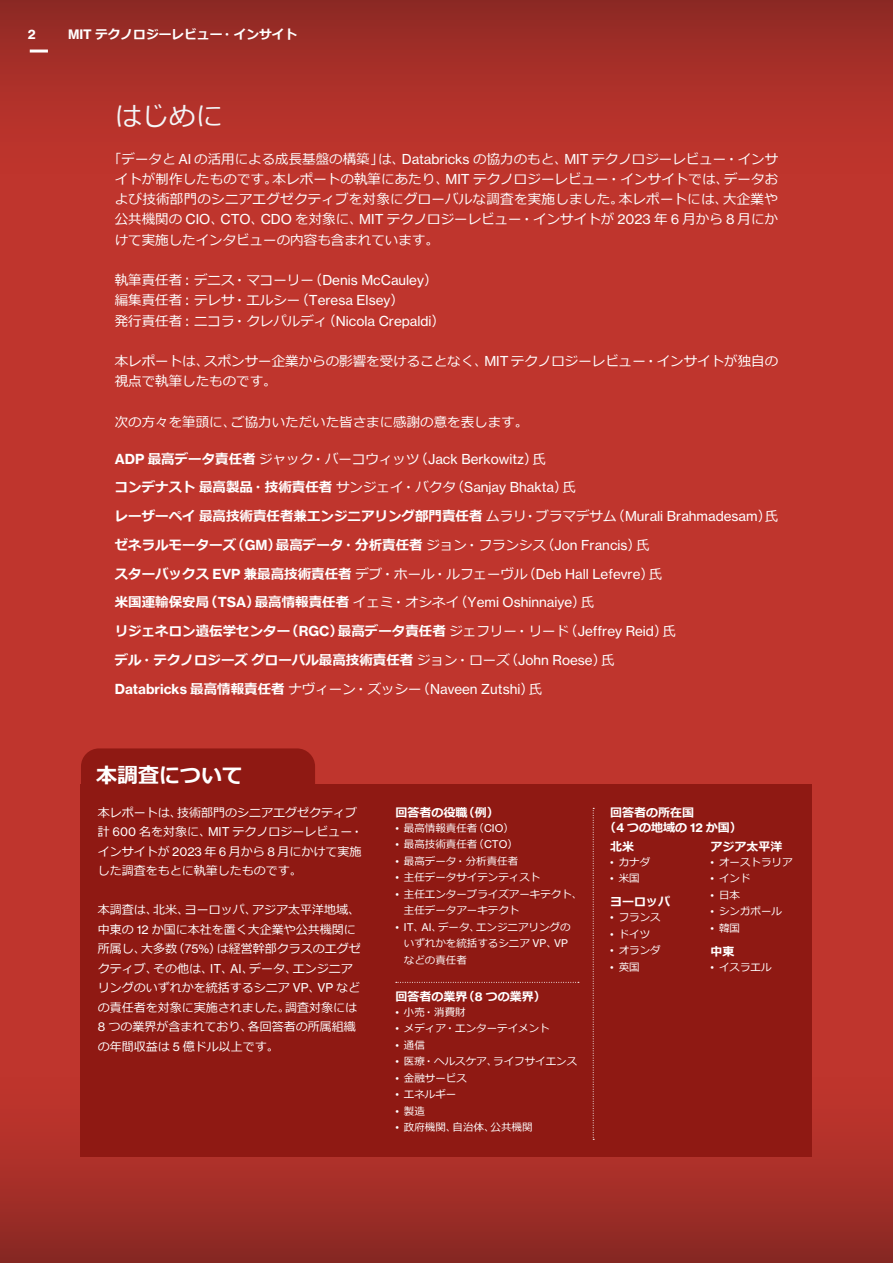
<style>
.page{position:relative;width:893px;height:1263px;background:#bf352d}
.page>*{position:absolute;margin:0;border:0;box-sizing:border-box;transform-origin:0 0}
.h1_jp{font:27px "Meiryo";color:#fff}
.h1_jp-2{font:700 21px "Meiryo";color:#fff}
.body_w_o_indent_jp{font:13.5px/20.2px "Meiryo";color:#fff;text-align:justify}
.body-left-aligned_jp{font:700 13.5px "Meiryo";color:#fff}
.body-left-aligned_jp-2{font:13.5px "Meiryo";color:#fff}
.page_section_jp{font:12.9px "N Haas Grotesk TX Pro 75 Bd";color:#fff}
.page_section_jp-2{font:700 12.75px "Meiryo";color:#fff}
.figure-hed_8pt_T55Reg_jp{font:12px/19.5px "Meiryo";color:#fff}
.figure-hed_8pt_T55Reg_jp-2{font:700 12px/15px "Meiryo";color:#fff}
.t1{font:10.5px/16.5px "Meiryo";color:#fff}
.s1{font-family:"N Haas Grotesk TX Pro 75 Bd";font-weight:400;font-size:12.9px}
.s2{font-family:"N Haas Grotesk TX Pro 55 Rg"}
.s3{font-family:"N Haas Grotesk TX Pro 75 Bd";font-size:13.65px}
.s4{font-weight:700}
.s5{font-weight:400}
.s6{font-family:"N Haas Grotesk TX Pro 55 Rg";font-weight:400}
.s7{font-family:"N Haas Grotesk TX Pro 75 Bd";font-weight:400;font-size:13.65px}
.s8{font-family:"N Haas Grotesk TX Pro 75 Bd";font-weight:400;font-size:12.15px}
</style>
<div class="page">
<div style="left:0;top:0;width:893px;height:193px;background:linear-gradient(to bottom,#912a25,#c8372e)"></div>
<hr style="left:30px;top:50px;width:18px;height:3px;background:#fff">
<div style="left:0;top:1057px;width:893px;height:206px;background:linear-gradient(to bottom,#c8362e,#8c2924)"></div>
<div style="left:81px;top:784px;width:731px;height:373px;background:#8f1913"></div>
<div style="left:81px;top:748px;width:234px;height:55px;background:#8f1913;border-radius:18px"></div>
<svg style="left:593px;top:808px;width:1px;height:332px"></svg>
<svg style="left:396px;top:982px;width:183px;height:1px"></svg>
<p class="page_section_jp" style="left:28px;top:26px;width:9px">2</p>
<p class="page_section_jp-2" style="left:68px;top:26px;width:231px"><span class="s1">MIT</span> テクノロジーレビュー・インサイト</p>
<p class="h1_jp" style="left:115px;top:98px;width:109px">はじめに</p>
<p class="body_w_o_indent_jp" style="left:115px;top:149px;width:665px;text-indent:-7px">「データと <span class="s2">AI</span> の活用による成長基盤の構築」は、<span class="s2">Databricks</span> の協力のもと、<span class="s2">MIT</span> テクノロジーレビュー・インサイトが制作したものです。本レポートの執筆にあたり、<span class="s2">MIT</span> テクノロジーレビュー・インサイトでは、データおよび技術部門のシニアエグゼクティブを対象にグローバルな調査を実施しました。本レポートには、大企業や公共機関の <span class="s2">CIO</span>、<span class="s2">CTO</span>、<span class="s2">CDO</span> を対象に、<span class="s2">MIT</span> テクノロジーレビュー・インサイトが <span class="s2">2023</span> 年 <span class="s2">6</span> 月から <span class="s2">8</span> 月にかけて実施したインタビューの内容も含まれています。</p>
<p class="body_w_o_indent_jp" style="left:115px;top:271px;width:324px">執筆責任者︓デニス・マコーリー（<span class="s2">Denis McCauley</span>）</p>
<p class="body_w_o_indent_jp" style="left:115px;top:291px;width:291px">編集責任者︓テレサ・エルシー（<span class="s2">Teresa Elsey</span>）</p>
<p class="body_w_o_indent_jp" style="left:115px;top:311px;width:332px">発行責任者︓ニコラ・クレパルディ（<span class="s2">Nicola Crepaldi</span>）</p>
<p class="body_w_o_indent_jp" style="left:115px;top:352px;width:665px">本レポートは、スポンサー企業からの影響を受けることなく、<span class="s2">MIT</span> テクノロジーレビュー・インサイトが独自の視点で執筆したものです。</p>
<p class="body_w_o_indent_jp" style="left:115px;top:413px;width:415px">次の方々を筆頭に、ご協力いただいた皆さまに感謝の意を表します。</p>
<p class="body-left-aligned_jp-2" style="left:115px;top:449px;width:433px"><span class="s3">ADP</span> <span class="s4">最高データ責任者</span>ジャック・バーコウィッツ（<span class="s2">Jack Berkowitz</span>）氏</p>
<p class="body-left-aligned_jp" style="left:115px;top:478px;width:463px">コンデナスト最高製品・技術責任者<span class="s5">サンジェイ・バクタ（</span><span class="s6">Sanjay Bhakta</span><span class="s5">）氏</span></p>
<p class="body-left-aligned_jp" style="left:115px;top:507px;width:665px">レーザーペイ最高技術責任者兼エンジニアリング部門責任者<span class="s5">ムラリ・ブラマデサム（</span><span class="s6">Murali Brahmadesam</span><span class="s5">）氏</span></p>
<p class="body-left-aligned_jp" style="left:115px;top:535px;width:536px">ゼネラルモーターズ（<span class="s7">GM</span>）最高データ・分析責任者<span class="s5">ジョン・フランシス（</span><span class="s6">Jon Francis</span><span class="s5">）氏</span></p>
<p class="body-left-aligned_jp-2" style="left:115px;top:564px;width:549px"><span class="s4">スターバックス</span> <span class="s3">EVP</span> <span class="s4">兼最高技術責任者</span>デブ・ホール・ルフェーヴル（<span class="s2">Deb Hall Lefevre</span>）氏</p>
<p class="body-left-aligned_jp" style="left:115px;top:593px;width:481px">米国運輸保安局（<span class="s7">TSA</span>）最高情報責任者<span class="s5">イェミ・オシネイ（</span><span class="s6">Yemi Oshinnaiye</span><span class="s5">）氏</span></p>
<p class="body-left-aligned_jp" style="left:115px;top:622px;width:563px">リジェネロン遺伝学センター（<span class="s7">RGC</span>）最高データ責任者<span class="s5">ジェフリー・リード（</span><span class="s6">Jeffrey Reid</span><span class="s5">）氏</span></p>
<p class="body-left-aligned_jp" style="left:115px;top:651px;width:501px">デル・テクノロジーズグローバル最高技術責任者<span class="s5">ジョン・ローズ（</span><span class="s6">John Roese</span><span class="s5">）氏</span></p>
<p class="body-left-aligned_jp-2" style="left:115px;top:679px;width:429px"><span class="s3">Databricks</span> <span class="s4">最高情報責任者</span>ナヴィーン・ズッシー（<span class="s2">Naveen Zutshi</span>）氏</p>
<p class="h1_jp-2" style="left:96px;top:760px;width:148px">本調査について</p>
<p class="figure-hed_8pt_T55Reg_jp" style="left:98px;top:803px;width:267px">本レポートは、技術部門のシニアエグゼクティブ計 <span class="s2">600</span> 名を対象に、<span class="s2">MIT</span> テクノロジーレビュー・インサイトが <span class="s2">2023</span> 年 <span class="s2">6</span> 月から <span class="s2">8</span> 月にかけて実施した調査をもとに執筆したものです。</p>
<p class="figure-hed_8pt_T55Reg_jp" style="left:98px;top:901px;width:264px">本調査は、北米、ヨーロッパ、アジア太平洋地域、中東の <span class="s2">12</span> か国に本社を置く大企業や公共機関に所属し、大多数（<span class="s2">75%</span>）は経営幹部クラスのエグゼクティブ、その他は、<span class="s2">IT</span>、<span class="s2">AI</span>、データ、エンジニアリングのいずれかを統括するシニア <span class="s2">VP</span>、<span class="s2">VP</span> などの責任者を対象に実施されました。調査対象には<br><span class="s2">8</span> つの業界が含まれており、各回答者の所属組織の年間収益は <span class="s2">5</span> 億ドル以上です。</p>
<p class="figure-hed_8pt_T55Reg_jp-2" style="left:395px;top:806px;width:105px">回答者の役職（例）</p>
<p class="t1" style="left:395px;top:820px;width:120px"><span class="s2">•</span> 最高情報責任者（<span class="s2">CIO</span>）</p>
<p class="t1" style="left:395px;top:837px;width:124px"><span class="s2">•</span> 最高技術責任者（<span class="s2">CTO</span>）</p>
<p class="t1" style="left:395px;top:853px;width:124px"><span class="s2">•</span> 最高データ・分析責任者</p>
<p class="t1" style="left:395px;top:870px;width:147px"><span class="s2">•</span> 主任データサイテンティスト</p>
<p class="t1" style="left:404px;top:886px;width:180px;text-indent:-9px"><span class="s2">•</span> 主任エンタープライズアーキテクト、主任データアーキテクト</p>
<p class="t1" style="left:404px;top:919px;width:168px;text-indent:-9px"><span class="s2">• IT</span>、<span class="s2">AI</span>、データ、エンジニアリングのいずれかを統括するシニア <span class="s2">VP</span>、<span class="s2">VP</span>などの責任者</p>
<p class="figure-hed_8pt_T55Reg_jp-2" style="left:395px;top:990px;width:152px">回答者の業界（<span class="s8">8</span> つの業界）</p>
<p class="t1" style="left:395px;top:1004px;width:72px"><span class="s2">•</span> 小売・消費財</p>
<p class="t1" style="left:395px;top:1021px;width:156px"><span class="s2">•</span> メディア・エンターテイメント</p>
<p class="t1" style="left:395px;top:1037px;width:31px"><span class="s2">•</span> 通信</p>
<p class="t1" style="left:395px;top:1054px;width:183px"><span class="s2">•</span> 医療・ヘルスケア、ライフサイエンス</p>
<p class="t1" style="left:395px;top:1070px;width:73px"><span class="s2">•</span> 金融サービス</p>
<p class="t1" style="left:395px;top:1087px;width:63px"><span class="s2">•</span> エネルギー</p>
<p class="t1" style="left:395px;top:1103px;width:31px"><span class="s2">•</span> 製造</p>
<p class="t1" style="left:395px;top:1120px;width:139px"><span class="s2">•</span> 政府機関、自治体、公共機関</p>
<p class="figure-hed_8pt_T55Reg_jp-2" style="left:604px;top:806px;width:139px;text-indent:6px">回答者の所在国<br>（<span class="s8">4</span> つの地域の <span class="s8">12</span> か国）</p>
<p class="figure-hed_8pt_T55Reg_jp-2" style="left:610px;top:840px;width:25px">北米</p>
<p class="t1" style="left:610px;top:854px;width:42px"><span class="s2">•</span> カナダ</p>
<p class="t1" style="left:610px;top:871px;width:31px"><span class="s2">•</span> 米国</p>
<p class="figure-hed_8pt_T55Reg_jp-2" style="left:610px;top:895px;width:61px">ヨーロッパ</p>
<p class="t1" style="left:610px;top:909px;width:52px"><span class="s2">•</span> フランス</p>
<p class="t1" style="left:610px;top:926px;width:42px"><span class="s2">•</span> ドイツ</p>
<p class="t1" style="left:610px;top:942px;width:52px"><span class="s2">•</span> オランダ</p>
<p class="t1" style="left:610px;top:959px;width:31px"><span class="s2">•</span> 英国</p>
<p class="figure-hed_8pt_T55Reg_jp-2" style="left:711px;top:840px;width:73px">アジア太平洋</p>
<p class="t1" style="left:711px;top:854px;width:84px"><span class="s2">•</span> オーストラリア</p>
<p class="t1" style="left:711px;top:871px;width:42px"><span class="s2">•</span> インド</p>
<p class="t1" style="left:711px;top:887px;width:31px"><span class="s2">•</span> 日本</p>
<p class="t1" style="left:711px;top:904px;width:73px"><span class="s2">•</span> シンガポール</p>
<p class="t1" style="left:711px;top:920px;width:31px"><span class="s2">•</span> 韓国</p>
<p class="figure-hed_8pt_T55Reg_jp-2" style="left:711px;top:944px;width:25px">中東</p>
<p class="t1" style="left:711px;top:959px;width:63px"><span class="s2">•</span> イスラエル</p>
</div>
